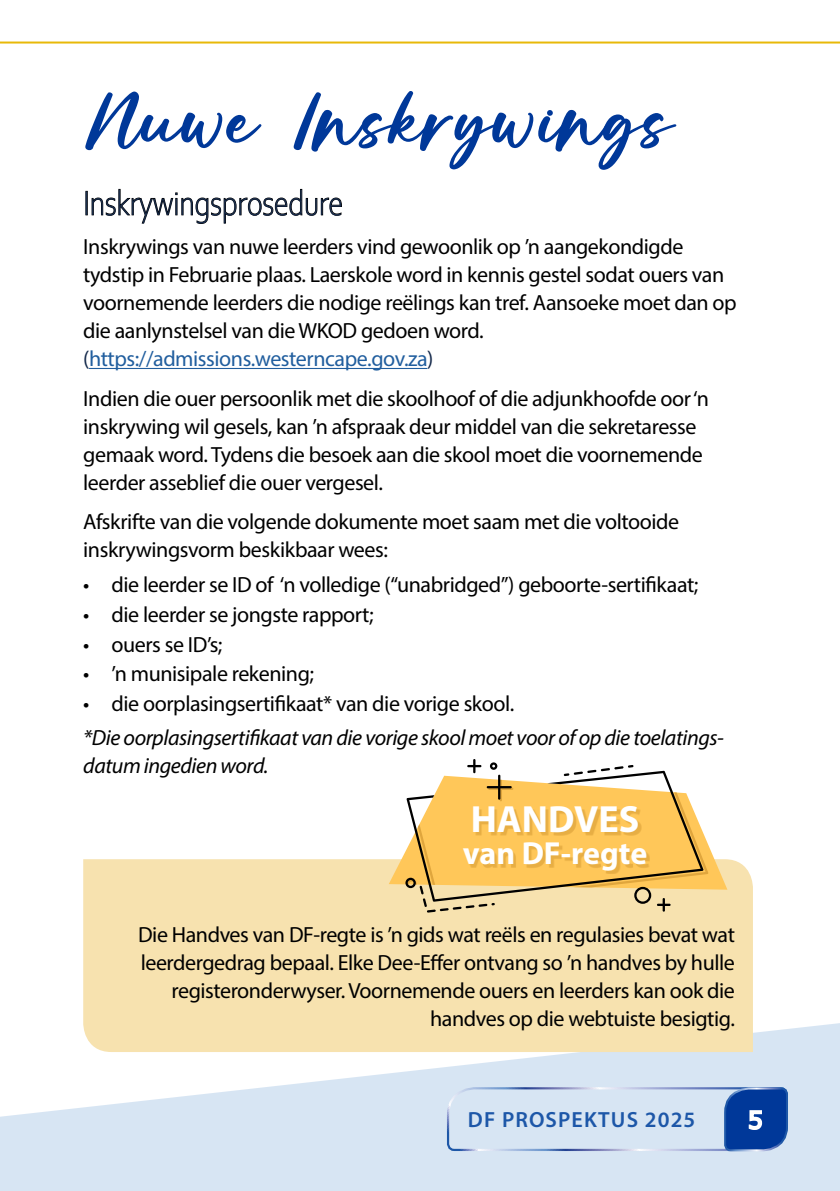
<style>
.page{position:relative;width:840px;height:1191px;background:#fff}
.page>*{position:absolute;margin:0;border:0;box-sizing:border-box;transform-origin:0 0}
.t1{font:80px "Natural";letter-spacing:.025em;color:#003899}
.t2{font:700 38px "Myriad Pro";color:#fff}
.t3{font:300 36px "Corbel";letter-spacing:-.02em;color:#14294b;scale:.87 1}
.t4{font:700 32px "Myriad Pro";color:#fff}
.t5{font:24px "MS Reference Sans Serif";color:#fff}
.t6{font:22px/28px "Myriad Pro";letter-spacing:-.02em;color:#000}
.t7{font:italic 22px/28px "Myriad Pro";letter-spacing:-.02em;color:#000}
.t8{font:600 22px "Myriad Pro";letter-spacing:.05em;color:#1d57a8}
.s1{color:#14294b}
.s2{color:#215e9e}
</style>
<div class="page">
<svg style="left:0;top:1006px;width:839px;height:185px;fill:#d7e5f3"></svg>
<svg style="left:445px;top:1086px;width:343px;height:66px;background:#b2c6e3"></svg>
<hr style="left:0;top:42px;width:839px;height:2px;background:#e8b909">
<hr style="left:89px;top:368px;width:338px;height:1px;background:#215e9e">
<svg style="left:86px;top:188px;width:256px;height:36px"></svg>
<div style="left:83px;top:859px;width:669px;height:193px;background:#f7e2af"></div>
<svg style="left:388px;top:759px;width:339px;height:153px"></svg>
<div style="left:465px;top:809px;width:184px;height:64px;background:#e0a63d;opacity:.75"></div>
<h1 class="t1" style="left:81px;top:85px;width:593px">Nuwe Inskrywings</h1>
<h3 class="t3" style="left:83px;top:180px;width:300px">Inskrywingsprosedure</h3>
<p class="t6" style="left:83px;top:232px;width:654px">Inskrywings van nuwe leerders vind gewoonlik op ’n aangekondigde tydstip in Februarie plaas. Laerskole word in kennis gestel sodat ouers van voornemende leerders die nodige reëlings kan tref. Aansoeke moet dan op die aanlynstelsel van die WKOD gedoen word. <span class="s1">(</span><span class="s2">https://admissions.westerncape.gov.za</span><span class="s1">)</span></p>
<p class="t6" style="left:83px;top:384px;width:627px">Indien die ouer persoonlik met die skoolhoof of die adjunkhoofde oor ‘n inskrywing wil gesels, kan ’n afspraak deur middel van die sekretaresse gemaak word. Tydens die besoek aan die skool moet die voornemende leerder asseblief die ouer vergesel.</p>
<p class="t6" style="left:83px;top:507px;width:597px">Afskrifte van die volgende dokumente moet saam met die voltooide inskrywingsvorm beskikbaar wees:</p>
<p class="t6" style="left:83px;top:570px;width:616px">• die leerder se ID of ‘n volledige (“unabridged”) geboorte-sertifikaat;</p>
<p class="t6" style="left:83px;top:600px;width:292px">• die leerder se jongste rapport;</p>
<p class="t6" style="left:83px;top:630px;width:141px">• ouers se ID’s;</p>
<p class="t6" style="left:83px;top:660px;width:232px">• ’n munisipale rekening;</p>
<p class="t6" style="left:83px;top:689px;width:432px">• die oorplasingsertifikaat* van die vorige skool.</p>
<p class="t7" style="left:83px;top:723px;width:641px">*Die oorplasingsertifikaat van die vorige skool moet voor of op die toelatings&shy;datum ingedien word.</p>
<h2 class="t2" style="left:470px;top:795px;width:170px">HANDVES</h2>
<h3 class="t4" style="left:462px;top:832px;width:186px">van DF-regte</h3>
<p class="t6" style="left:138px;top:920px;width:598px;text-align:right">Die Handves van DF-regte is ’n gids wat reëls en regulasies bevat wat leerdergedrag bepaal. Elke Dee-Effer ontvang so ’n handves by hulle registeronderwyser. Voornemende ouers en leerders kan ook die handves op die webtuiste besigtig.</p>
<p class="t8" style="left:467px;top:1106px;width:229px">DF PROSPEKTUS 2025</p>
<p class="t5" style="left:747px;top:1104px;width:17px">5</p>
</div>
